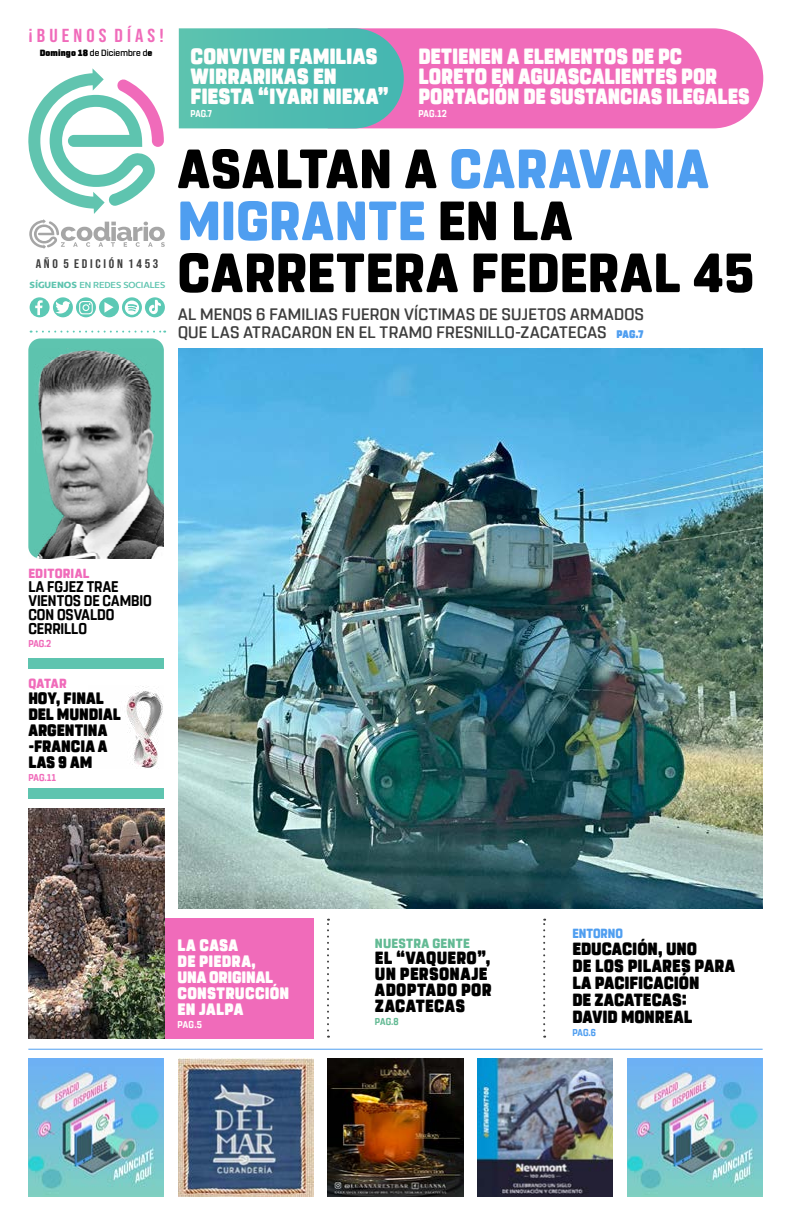
<style>
.page{position:relative;width:791px;height:1225px;background:#fff}
.page>*{position:absolute;margin:0;border:0;box-sizing:border-box;transform-origin:0 0}
.t1{font:800 55px/52px "Rohn Rounded";letter-spacing:.01em;color:#000;scale:.95 1}
.t2{font:900 22px/20px "Rohn Rounded";color:#fffefd;scale:.87 1}
.t3{font:900 22px/20px "Rohn Rounded";color:#fffefd;scale:.91 1}
.t4{font:18.8px "Bebas Neue";color:#f06bba;scale:1.1 1}
.t5{font:900 17.6px/17px "Rohn Rounded";letter-spacing:.005em;color:#000;scale:.91 1}
.t6{font:500 16.5px/18px "Rohn Rounded";letter-spacing:.02em;color:#3d3d3d}
.t7{font:900 16.5px/16px "Rohn Rounded";letter-spacing:.015em;color:#fffefd;scale:.91 1}
.t8{font:900 16.5px/16px "Rohn Rounded";color:#000;scale:.91 1}
.t9{font:700 15.4px/14px "Rohn Rounded";color:#000;scale:.91 1}
.t10{font:800 13.2px "Rohn Rounded";letter-spacing:.02em;color:#f06bba;scale:.95 1}
.t11{font:800 13.2px "Rohn Rounded";letter-spacing:.025em;color:#63ba94;scale:.95 1}
.t12{font:800 13.2px "Rohn Rounded";color:#4f9ef0;scale:.91 1}
.t13{font:12.5px "Bebas Neue";color:#3d3d3d;scale:1.1 1}
.t14{font:700 9.9px "Rohn Rounded";letter-spacing:.01em;color:#fffefd;scale:.91 1}
.t15{font:700 9.9px "Rohn Rounded";letter-spacing:-.01em;color:#f06bba;scale:.91 1}
.t16{font:700 9.9px "Rohn Rounded";color:#63ba94;scale:.91 1}
.t17{font:700 9.9px "Rohn Rounded";letter-spacing:.01em;color:#fffefd;scale:.88 1}
.t18{font:700 9.9px "Rohn Rounded";color:#4f9ef0;scale:.91 1}
.t19{font:9.6px "Concord";letter-spacing:-.01em;color:#5ec4af}
.t20{font:500 9px "Rohn Rounded";letter-spacing:.01em;color:#000}
.s1{font-weight:900}
.s2{font-weight:700}
.s3{color:#4f9ef0}
.s4{font-weight:900;font-size:11px;color:#4f9ef0}
</style>
<div class="page">
<div style="left:404px;top:28px;width:359px;height:100px;background:#f06bba"></div>
<hr style="left:28px;top:1048px;width:735px;height:1px;background:#4f9ef0">
<svg style="left:31px;top:330px;width:134px;height:2px"></svg>
<svg style="left:543px;top:918px;width:2px;height:119px"></svg>
<svg style="left:327px;top:918px;width:2px;height:119px"></svg>
<div style="left:28px;top:338px;width:136px;height:220px;background:#5ec4af;border-radius:12px"></div>
<img style="left:28px;top:348px;width:136px;height:210px">
<img style="left:28px;top:1058px;width:136px;height:138px">
<img style="left:627px;top:1058px;width:136px;height:138px">
<img style="left:477px;top:1058px;width:136px;height:138px">
<img style="left:328px;top:1058px;width:135px;height:138px">
<img style="left:178px;top:1058px;width:136px;height:138px">
<svg style="left:28px;top:68px;width:137px;height:181px"></svg>
<div style="left:30px;top:297px;width:20px;height:20px;background:#5cc9b5;border-radius:50%"></div>
<svg style="left:35px;top:300px;width:8px;height:15px"></svg>
<svg style="left:53px;top:297px;width:20px;height:20px"></svg>
<svg style="left:55px;top:301px;width:15px;height:12px"></svg>
<svg style="left:76px;top:297px;width:20px;height:20px"></svg>
<svg style="left:79px;top:301px;width:14px;height:13px"></svg>
<div style="left:99px;top:297px;width:20px;height:20px;background:#5cc9b5;border-radius:50%"></div>
<svg style="left:122px;top:297px;width:20px;height:20px"></svg>
<svg style="left:145px;top:297px;width:20px;height:20px"></svg>
<svg style="left:104px;top:302px;width:10px;height:11px"></svg>
<svg style="left:125px;top:300px;width:14px;height:15px"></svg>
<svg style="left:149px;top:300px;width:12px;height:14px"></svg>
<svg style="left:178px;top:28px;width:226px;height:100px;background:#58b8b1"></svg>
<div style="left:28px;top:788px;width:136px;height:10px;background:#5ec4af"></div>
<div style="left:28px;top:658px;width:136px;height:10px;background:#5ec4af"></div>
<div style="left:28px;top:918px;width:286px;height:120px;background:#f06bba"></div>
<img style="left:28px;top:808px;width:136px;height:230px">
<img style="left:178px;top:348px;width:585px;height:560px">
<img style="left:126px;top:686px;width:38px;height:82px">
<p class="t4" style="left:28px;top:25px;width:125px">¡ B U E N O S D Í A S !</p>
<p class="t20" style="left:40px;top:47px;width:114px"><span class="s1">Domingo 18</span> de Diciembre d<span class="s1">e</span></p>
<p class="t13" style="left:36px;top:256px;width:113px">A Ñ O 5 E D I C I Ó N 1 4 5 3</p>
<p class="t19" style="left:30px;top:279px;width:137px"><span class="s2">SÍGUENOS</span> EN REDES SOCIALES</p>
<p class="t3" style="left:191px;top:47px;width:219px">CONVIVEN FAMILIAS<br>WIRRARIKAS EN<br>FIESTA “IYARI NIEXA”</p>
<p class="t17" style="left:191px;top:108px;width:26px">PAG.7</p>
<p class="t2" style="left:418px;top:47px;width:382px">DETIENEN A ELEMENTOS DE PC<br>LORETO EN AGUASCALIENTES POR<br>PORTACIÓN DE SUSTANCIAS ILEGALES</p>
<p class="t14" style="left:418px;top:108px;width:33px">PAG.12</p>
<h1 class="t1" style="left:178px;top:143px;width:608px">ASALTAN A <span class="s3">CARAVANA<br>MIGRANTE</span> EN LA<br>CARRETERA FEDERAL 45</h1>
<p class="t6" style="left:178px;top:306px;width:467px">AL MENOS 6 FAMILIAS FUERON VÍCTIMAS DE SUJETOS ARMADOS<br>QUE LAS ATRACARON EN EL TRAMO FRESNILLO-ZACATECAS <span class="s4">PAG.7</span></p>
<p class="t10" style="left:28px;top:566px;width:66px">EDITORIAL</p>
<p class="t9" style="left:28px;top:580px;width:137px">LA FGJEZ TRAE<br>VIENTOS DE CAMBIO<br>CON OSVALDO<br>CERRILLO</p>
<p class="t15" style="left:28px;top:638px;width:27px">PAG.2</p>
<p class="t10" style="left:28px;top:676px;width:42px">QATAR</p>
<p class="t8" style="left:28px;top:690px;width:103px">HOY, FINAL<br>DEL MUNDIAL<br>ARGENTINA -FRANCIA A<br>LAS 9 AM</p>
<p class="t15" style="left:28px;top:772px;width:32px">PAG.11</p>
<p class="t7" style="left:178px;top:937px;width:124px">LA CASA<br>DE PIEDRA,<br>UNA ORIGINAL<br>CONSTRUCCIÓN<br>EN JALPA</p>
<p class="t14" style="left:178px;top:1018px;width:28px">PAG.5</p>
<p class="t11" style="left:375px;top:936px;width:101px">NUESTRA GENTE</p>
<p class="t5" style="left:375px;top:950px;width:130px;line-height:16px">EL “VAQUERO”,<br>UN PERSONAJE<br>ADOPTADO POR<br>ZACATECAS</p>
<p class="t16" style="left:375px;top:1016px;width:28px">PAG.8</p>
<p class="t12" style="left:572px;top:926px;width:57px">ENTORNO</p>
<p class="t5" style="left:572px;top:941px;width:180px">EDUCACIÓN, UNO<br>DE LOS PILARES PARA<br>LA PACIFICACIÓN<br>DE ZACATECAS:<br>DAVID MONREAL</p>
<p class="t18" style="left:572px;top:1027px;width:28px">PAG.6</p>
</div>
